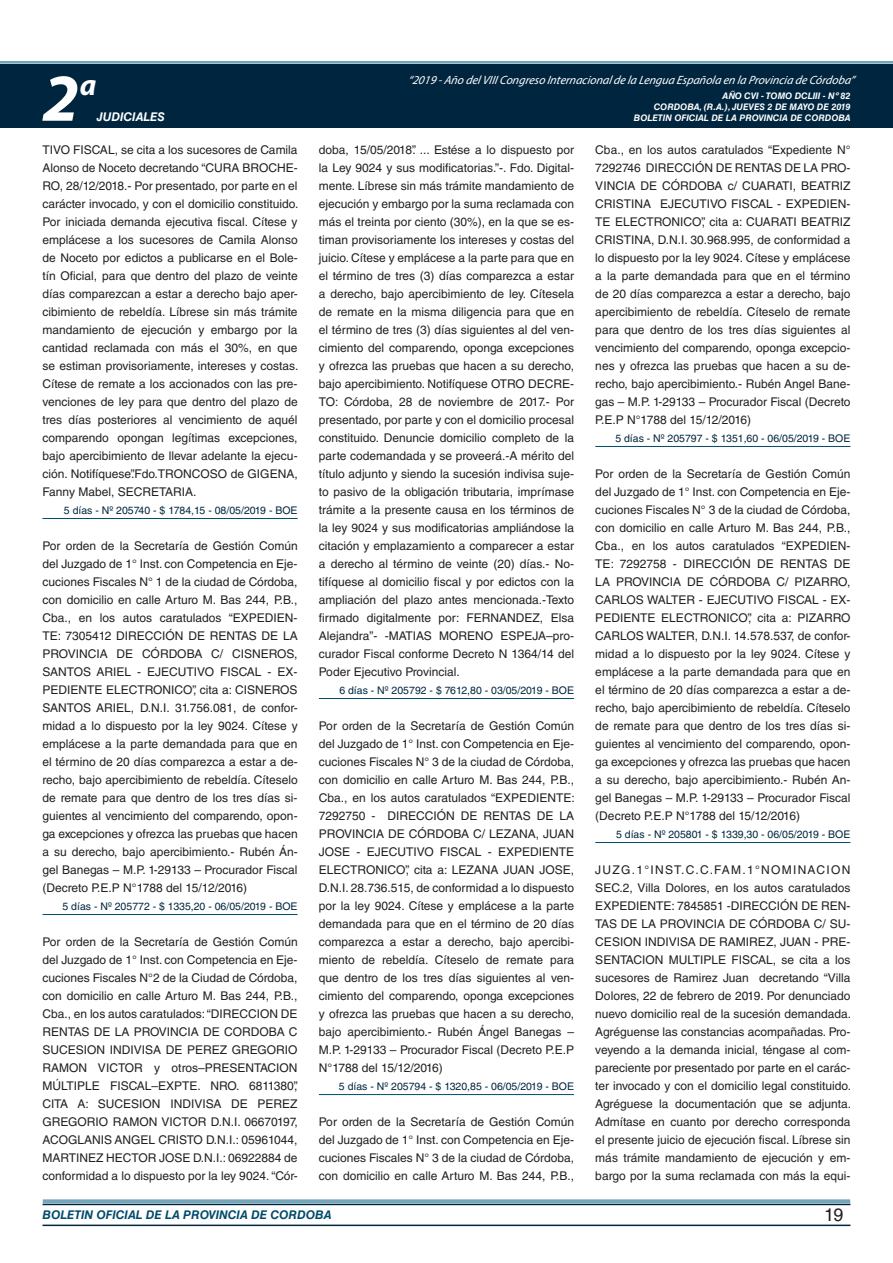
<style>
.page{position:relative;width:893px;height:1263px;background:#fff}
.page>*{position:absolute;margin:0;border:0;box-sizing:border-box;transform-origin:0 0}
.t1{font:italic 700 67.5px "Myriad Pro";color:#fff}
.t2{font:italic 700 30px "Myriad Pro";color:#fff}
.t3{font:18px "Helvetica LT Std";color:#231f20}
.t4{font:12px/18px "Helvetica LT Std";color:#231f20;text-align:justify}
.t5{font:italic 12px "Myriad Pro";color:#fff}
.t6{font:italic 700 12px "Helvetica LT Std";color:#004b6c}
.t7{font:italic 700 12px "Helvetica LT Std";color:#fff}
.t8{font:10.5px "Helvetica LT Std";color:#00263f}
.t9{font:italic 700 9px/10.8px "Helvetica LT Std";color:#fff;text-align:right}
</style>
<div class="page">
<div style="left:0;top:61px;width:893px;height:6px;background:#fff;opacity:.75"></div>
<div style="left:0;top:64px;width:893px;height:64px;background:#00263f"></div>
<hr style="left:43px;top:1224px;width:807px;height:2px;background:#00263f">
<div style="left:42px;top:1198px;width:809px;height:8px;background:#fff;opacity:.75"></div>
<hr style="left:43px;top:518px;width:255px;height:1px;background:#004b6c">
<hr style="left:43px;top:914px;width:255px;height:1px;background:#004b6c">
<hr style="left:319px;top:698px;width:255px;height:1px;background:#004b6c">
<hr style="left:319px;top:1094px;width:255px;height:1px;background:#004b6c">
<hr style="left:595px;top:446px;width:255px;height:1px;background:#004b6c">
<hr style="left:595px;top:842px;width:255px;height:1px;background:#004b6c">
<h2 class="t2" style="left:80px;top:66px;width:18px">a</h2>
<p class="t5" style="left:408px;top:72px;width:448px">“2019 -Año delVIIICongreso Internacionalde la Lengua Esp añola en la Provincia de Córdoba”</p>
<h1 class="t1" style="left:43px;top:54px;width:38px">2</h1>
<p class="t9" style="left:654px;top:91px;width:198px">AÑO CVI - TOMO DCLIII - Nº 82<br>CORDOBA, (R.A.), JUEVES 2 DE MAYO DE 2019</p>
<p class="t7" style="left:97px;top:110px;width:70px">JUDICIALES</p>
<p class="t9" style="left:634px;top:112px;width:218px">BOLETIN OFICIAL DE LA PROVINCIA DE CORDOBA</p>
<p class="t4" style="left:43px;top:141px;width:257px">TIVO FISCAL, se cita a los sucesores de Camila Alonso de Noceto decretando “CURA BROCHE-RO, 28/12/2018.- Por presentado, por parte en el carácter invocado, y con el domicilio constituido.<br>Por iniciada demanda ejecutiva fiscal. Cítese y emplácese a los sucesores de Camila Alonso de Noceto por edictos a publicarse en el Bole&shy;tín Oficial, para que dentro del plazo de veinte días comparezcan a estar a derecho bajo aper&shy;cibimiento de rebeldía. Líbrese sin más trámite mandamiento de ejecución y embargo por la cantidad reclamada con más el 30%, en que se estiman provisoriamente, intereses y costas.<br>Cítese de remate a los accionados con las pre&shy;venciones de ley para que dentro del plazo de tres días posteriores al vencimiento de aquél comparendo opongan legítimas excepciones, bajo apercibimiento de llevar adelante la ejecu&shy;ción. Notifíquese”.Fdo.TRONCOSO de GIGENA, Fanny Mabel, SECRETARIA.</p>
<p class="t8" style="left:64px;top:504px;width:235px">5 días - Nº 205740 - $ 1784,15 - 08/05/2019 - BOE</p>
<p class="t4" style="left:43px;top:537px;width:257px">Por orden de la Secretaría de Gestión Común del Juzgado de 1° Inst. con Competencia en Eje&shy;cuciones Fiscales N° 1 de la ciudad de Córdoba, con domicilio en calle Arturo M. Bas 244, P.B., Cba., en los autos caratulados “EXPEDIEN-TE: 7305412 DIRECCIÓN DE RENTAS DE LA PROVINCIA DE CÓRDOBA C/ CISNEROS, SANTOS ARIEL - EJECUTIVO FISCAL - EX-PEDIENTE ELECTRONICO”, cita a: CISNEROS SANTOS ARIEL, D.N.I. 31.756.081, de confor&shy;midad a lo dispuesto por la ley 9024. Cítese y emplácese a la parte demandada para que en el término de 20 días comparezca a estar a de&shy;recho, bajo apercibimiento de rebeldía. Cíteselo de remate para que dentro de los tres días si&shy;guientes al vencimiento del comparendo, opon&shy;ga excepciones y ofrezca las pruebas que hacen a su derecho, bajo apercibimiento.- Rubén Án&shy;gel Banegas – M.P. 1-29133 – Procurador Fiscal (Decreto P.E.P N°1788 del 15/12/2016)</p>
<p class="t8" style="left:63px;top:900px;width:237px">5 días - Nº 205772 - $ 1335,20 - 06/05/2019 - BOE</p>
<p class="t4" style="left:43px;top:933px;width:257px">Por orden de la Secretaría de Gestión Común del Juzgado de 1° Inst. con Competencia en Eje&shy;cuciones Fiscales N°2 de la Ciudad de Córdoba, con domicilio en calle Arturo M. Bas 244, P.B., Cba., en los autos caratulados: “DIRECCION DE RENTAS DE LA PROVINCIA DE CORDOBA C SUCESION INDIVISA DE PEREZ GREGORIO RAMON VICTOR y otros–PRESENTACION MÚLTIPLE FISCAL–EXPTE. NRO. 6811380”, CITA A: SUCESION INDIVISA DE PEREZ GREGORIO RAMON VICTOR D.N.I. 06670197, ACOGLANIS ANGEL CRISTO D.N.I.: 05961044, MARTINEZ HECTOR JOSE D.N.I.: 06922884 de conformidad a lo dispuesto por la ley 9024. “Cór-</p>
<p class="t4" style="left:319px;top:141px;width:257px">doba, 15/05/2018”. ... Estése a lo dispuesto por la Ley 9024 y sus modificatorias.”-. Fdo. Digital&shy;mente. Líbrese sin más trámite mandamiento de ejecución y embargo por la suma reclamada con más el treinta por ciento (30%), en la que se es&shy;timan provisoriamente los intereses y costas del juicio. Cítese y emplácese a la parte para que en el término de tres (3) días comparezca a estar a derecho, bajo apercibimiento de ley. Cítesela de remate en la misma diligencia para que en el término de tres (3) días siguientes al del ven&shy;cimiento del comparendo, oponga excepciones y ofrezca las pruebas que hacen a su derecho, bajo apercibimiento. Notifíquese OTRO DECRE-TO: Córdoba, 28 de noviembre de 2017.- Por presentado, por parte y con el domicilio procesal constituido. Denuncie domicilio completo de la parte codemandada y se proveerá.-A mérito del título adjunto y siendo la sucesión indivisa suje&shy;to pasivo de la obligación tributaria, imprímase trámite a la presente causa en los términos de la ley 9024 y sus modificatorias ampliándose la citación y emplazamiento a comparecer a estar a derecho al término de veinte (20) días.- No&shy;tifíquese al domicilio fiscal y por edictos con la ampliación del plazo antes mencionada.-Texto firmado digitalmente por: FERNANDEZ, Elsa Alejandra”- -MATIAS MORENO ESPEJA–pro&shy;curador Fiscal conforme Decreto N 1364/14 del Poder Ejecutivo Provincial.</p>
<p class="t8" style="left:339px;top:684px;width:236px">6 días - Nº 205792 - $ 7612,80 - 03/05/2019 - BOE</p>
<p class="t4" style="left:319px;top:717px;width:257px">Por orden de la Secretaría de Gestión Común del Juzgado de 1° Inst. con Competencia en Eje&shy;cuciones Fiscales N° 3 de la ciudad de Córdoba, con domicilio en calle Arturo M. Bas 244, P.B., Cba., en los autos caratulados “EXPEDIENTE:<br>7292750 - DIRECCIÓN DE RENTAS DE LA PROVINCIA DE CÓRDOBA C/ LEZANA, JUAN JOSE - EJECUTIVO FISCAL - EXPEDIENTE ELECTRONICO”, cita a: LEZANA JUAN JOSE, D.N.I. 28.736.515, de conformidad a lo dispuesto por la ley 9024. Cítese y emplácese a la parte demandada para que en el término de 20 días comparezca a estar a derecho, bajo apercibi&shy;miento de rebeldía. Cíteselo de remate para que dentro de los tres días siguientes al ven&shy;cimiento del comparendo, oponga excepciones y ofrezca las pruebas que hacen a su derecho, bajo apercibimiento.- Rubén Ángel Banegas – M.P. 1-29133 – Procurador Fiscal (Decreto P.E.P N°1788 del 15/12/2016)</p>
<p class="t8" style="left:339px;top:1080px;width:237px">5 días - Nº 205794 - $ 1320,85 - 06/05/2019 - BOE</p>
<p class="t4" style="left:319px;top:1113px;width:257px">Por orden de la Secretaría de Gestión Común del Juzgado de 1° Inst. con Competencia en Eje&shy;cuciones Fiscales N° 3 de la ciudad de Córdoba, con domicilio en calle Arturo M. Bas 244, P.B.,</p>
<p class="t4" style="left:595px;top:141px;width:257px">Cba., en los autos caratulados “Expediente N° 7292746 DIRECCIÓN DE RENTAS DE LA PRO-VINCIA DE CÓRDOBA c/ CUARATI, BEATRIZ CRISTINA EJECUTIVO FISCAL - EXPEDIEN-TE ELECTRONICO”, cita a: CUARATI BEATRIZ CRISTINA, D.N.I. 30.968.995, de conformidad a lo dispuesto por la ley 9024. Cítese y emplácese a la parte demandada para que en el término de 20 días comparezca a estar a derecho, bajo apercibimiento de rebeldía. Cíteselo de remate para que dentro de los tres días siguientes al vencimiento del comparendo, oponga excepcio&shy;nes y ofrezca las pruebas que hacen a su de&shy;recho, bajo apercibimiento.- Rubén Angel Bane&shy;gas – M.P. 1-29133 – Procurador Fiscal (Decreto P.E.P N°1788 del 15/12/2016)</p>
<p class="t8" style="left:615px;top:432px;width:237px">5 días - Nº 205797 - $ 1351,60 - 06/05/2019 - BOE</p>
<p class="t4" style="left:595px;top:465px;width:257px">Por orden de la Secretaría de Gestión Común del Juzgado de 1° Inst. con Competencia en Eje&shy;cuciones Fiscales N° 3 de la ciudad de Córdoba, con domicilio en calle Arturo M. Bas 244, P.B., Cba., en los autos caratulados “EXPEDIEN-TE: 7292758 - DIRECCIÓN DE RENTAS DE LA PROVINCIA DE CÓRDOBA C/ PIZARRO, CARLOS WALTER - EJECUTIVO FISCAL - EX-PEDIENTE ELECTRONICO”, cita a: PIZARRO CARLOS WALTER, D.N.I. 14.578.537, de confor&shy;midad a lo dispuesto por la ley 9024. Cítese y emplácese a la parte demandada para que en el término de 20 días comparezca a estar a de&shy;recho, bajo apercibimiento de rebeldía. Cíteselo de remate para que dentro de los tres días si&shy;guientes al vencimiento del comparendo, opon&shy;ga excepciones y ofrezca las pruebas que hacen a su derecho, bajo apercibimiento.- Rubén An&shy;gel Banegas – M.P. 1-29133 – Procurador Fiscal (Decreto P.E.P N°1788 del 15/12/2016)</p>
<p class="t8" style="left:616px;top:828px;width:236px">5 días - Nº 205801 - $ 1339,30 - 06/05/2019 - BOE</p>
<p class="t4" style="left:595px;top:861px;width:257px">JUZG.1°INST.C.C.FAM.1°NOMINACION SEC.2, Villa Dolores, en los autos caratulados EXPEDIENTE: 7845851 -DIRECCIÓN DE REN-TAS DE LA PROVINCIA DE CÓRDOBA C/ SU-CESION INDIVISA DE RAMIREZ, JUAN - PRE-SENTACION MULTIPLE FISCAL, se cita a los sucesores de Ramirez Juan decretando “Villa Dolores, 22 de febrero de 2019. Por denunciado nuevo domicilio real de la sucesión demandada.<br>Agréguense las constancias acompañadas. Pro&shy;veyendo a la demanda inicial, téngase al com&shy;pareciente por presentado por parte en el carác&shy;ter invocado y con el domicilio legal constituido.<br>Agréguese la documentación que se adjunta.<br>Admítase en cuanto por derecho corresponda el presente juicio de ejecución fiscal. Líbrese sin más trámite mandamiento de ejecución y em&shy;bargo por la suma reclamada con más la equi-</p>
<p class="t6" style="left:43px;top:1208px;width:290px">BOLETIN OFICIAL DE LA PROVINCIA DE CORDOBA</p>
<h3 class="t3" style="left:824px;top:1204px;width:21px">19</h3>
</div>
